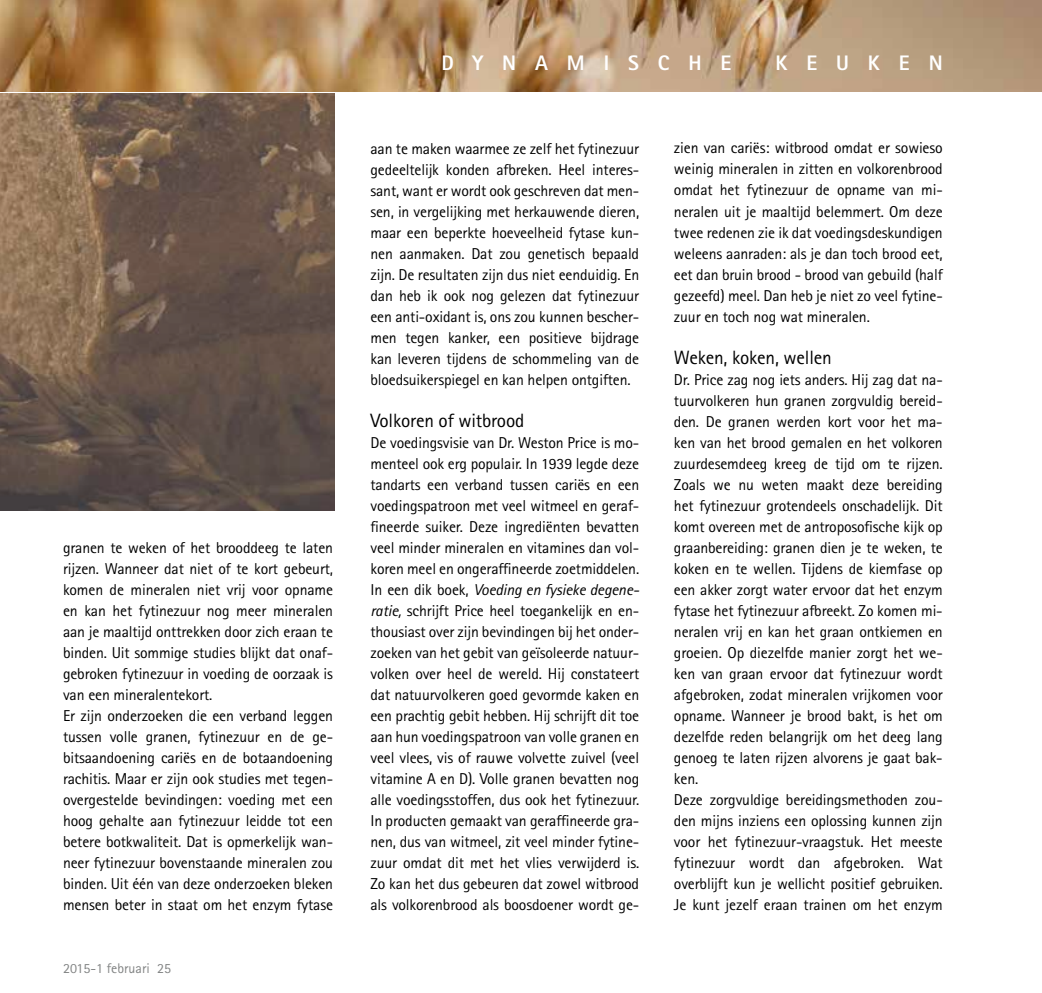
<style>
.page{position:relative;width:1042px;height:993px;background:#fff}
.page>*{position:absolute;margin:0;border:0;box-sizing:border-box;transform-origin:0 0}
.t1{font:800 21px "Rotis Sans Serif";letter-spacing:.9em;color:#fff}
.t2{font:19.25px "Rotis Sans Serif";letter-spacing:-.01em;color:#000}
.t3{font:15.75px/21px "Rotis Sans Serif";letter-spacing:-.01em;color:#000;text-align:justify}
.t4{font:14px "Rotis Sans Serif";color:#818383}
.s1{font-style:italic}
</style>
<div class="page">
<svg style="left:0;top:91px;width:1042px;height:1px"></svg>
<img style="left:0;top:0;width:1042px;height:91px">
<img style="left:0;top:94px;width:335px;height:416px">
<p class="t3" style="left:63px;top:537px;width:272px;text-align:left">granen te weken of het brooddeeg te laten rijzen. Wanneer dat niet of te kort gebeurt, komen de mineralen niet vrij voor opname en kan het fytinezuur nog meer mineralen aan je maaltijd onttrekken door zich eraan te binden. Uit sommige studies blijkt dat onaf&shy;gebroken fytinezuur in voeding de oorzaak is van een mineralentekort.<br>Er zijn onderzoeken die een verband leggen tussen volle granen, fytinezuur en de ge&shy;bitsaandoening cariës en de botaandoening rachitis. Maar er zijn ook studies met tegen&shy;overgestelde bevindingen: voeding met een hoog gehalte aan fytinezuur leidde tot een betere botkwaliteit. Dat is opmerkelijk wan&shy;neer fytinezuur bovenstaande mineralen zou binden. Uit één van deze onderzoeken bleken mensen beter in staat om het enzym fytase</p>
<p class="t4" style="left:63px;top:959px;width:110px">2015-1 februari 25</p>
<h1 class="t1" style="left:441px;top:49px;width:291px">DYNAMISCHE</h1>
<h1 class="t1" style="left:775px;top:49px;width:169px">KEUKEN</h1>
<p class="t3" style="left:370px;top:138px;width:270px">aan te maken waarmee ze zelf het fytinezuur gedeeltelijk konden afbreken. Heel interes&shy;sant, want er wordt ook geschreven dat men&shy;sen, in vergelijking met herkauwende dieren, maar een beperkte hoeveelheid fytase kun&shy;nen aanmaken. Dat zou genetisch bepaald zijn. De resultaten zijn dus niet eenduidig. En dan heb ik ook nog gelezen dat fytinezuur een anti-oxidant is, ons zou kunnen bescher&shy;men tegen kanker, een positieve bijdrage kan leveren tijdens de schommeling van de bloedsuikerspiegel en kan helpen ontgiften.</p>
<p class="t2" style="left:370px;top:409px;width:155px">Volkoren of witbrood</p>
<p class="t3" style="left:370px;top:432px;width:270px">De voedingsvisie van Dr. Weston Price is mo&shy;menteel ook erg populair. In 1939 legde deze tandarts een verband tussen cariës en een voedingspatroon met veel witmeel en geraf&shy;fineerde suiker. Deze ingrediënten bevatten veel minder mineralen en vitamines dan vol&shy;koren meel en ongeraffineerde zoetmiddelen.<br>In een dik boek, <span class="s1">Voeding en fysieke degene&shy;ratie,</span> schrijft Price heel toegankelijk en en&shy;thousiast over zijn bevindingen bij het onder&shy;zoeken van het gebit van geïsoleerde natuur&shy;volken over heel de wereld. Hij constateert dat natuurvolkeren goed gevormde kaken en een prachtig gebit hebben. Hij schrijft dit toe aan hun voedingspatroon van volle granen en veel vlees, vis of rauwe volvette zuivel (veel vitamine A en D). Volle granen bevatten nog alle voedingsstoffen, dus ook het fytinezuur.<br>In producten gemaakt van geraffineerde gra&shy;nen, dus van witmeel, zit veel minder fytine&shy;zuur omdat dit met het vlies verwijderd is.<br>Zo kan het dus gebeuren dat zowel witbrood als volkorenbrood als boosdoener wordt ge-</p>
<p class="t3" style="left:674px;top:137px;width:270px">zien van cariës: witbrood omdat er sowieso weinig mineralen in zitten en volkorenbrood omdat het fytinezuur de opname van mi&shy;neralen uit je maaltijd belemmert. Om deze twee redenen zie ik dat voedingsdeskundigen weleens aanraden: als je dan toch brood eet, eet dan bruin brood - brood van gebuild (half gezeefd) meel. Dan heb je niet zo veel fytine&shy;zuur en toch nog wat mineralen.</p>
<p class="t2" style="left:674px;top:346px;width:159px">Weken, koken, wellen</p>
<p class="t3" style="left:674px;top:369px;width:270px;text-align:left">Dr. Price zag nog iets anders. Hij zag dat na&shy;tuurvolkeren hun granen zorgvuldig bereid&shy;den. De granen werden kort voor het ma&shy;ken van het brood gemalen en het volkoren zuurdesemdeeg kreeg de tijd om te rijzen.<br>Zoals we nu weten maakt deze bereiding het fytinezuur grotendeels onschadelijk. Dit komt overeen met de antroposofische kijk op graanbereiding: granen dien je te weken, te koken en te wellen. Tijdens de kiemfase op een akker zorgt water ervoor dat het enzym fytase het fytinezuur afbreekt. Zo komen mi&shy;neralen vrij en kan het graan ontkiemen en groeien. Op diezelfde manier zorgt het we&shy;ken van graan ervoor dat fytinezuur wordt afgebroken, zodat mineralen vrijkomen voor opname. Wanneer je brood bakt, is het om dezelfde reden belangrijk om het deeg lang genoeg te laten rijzen alvorens je gaat bak&shy;ken.<br>Deze zorgvuldige bereidingsmethoden zou&shy;den mijns inziens een oplossing kunnen zijn voor het fytinezuur-vraagstuk. Het meeste fytinezuur wordt dan afgebroken. Wat overblijft kun je wellicht positief gebruiken.<br>Je kunt jezelf eraan trainen om het enzym</p>
</div>
